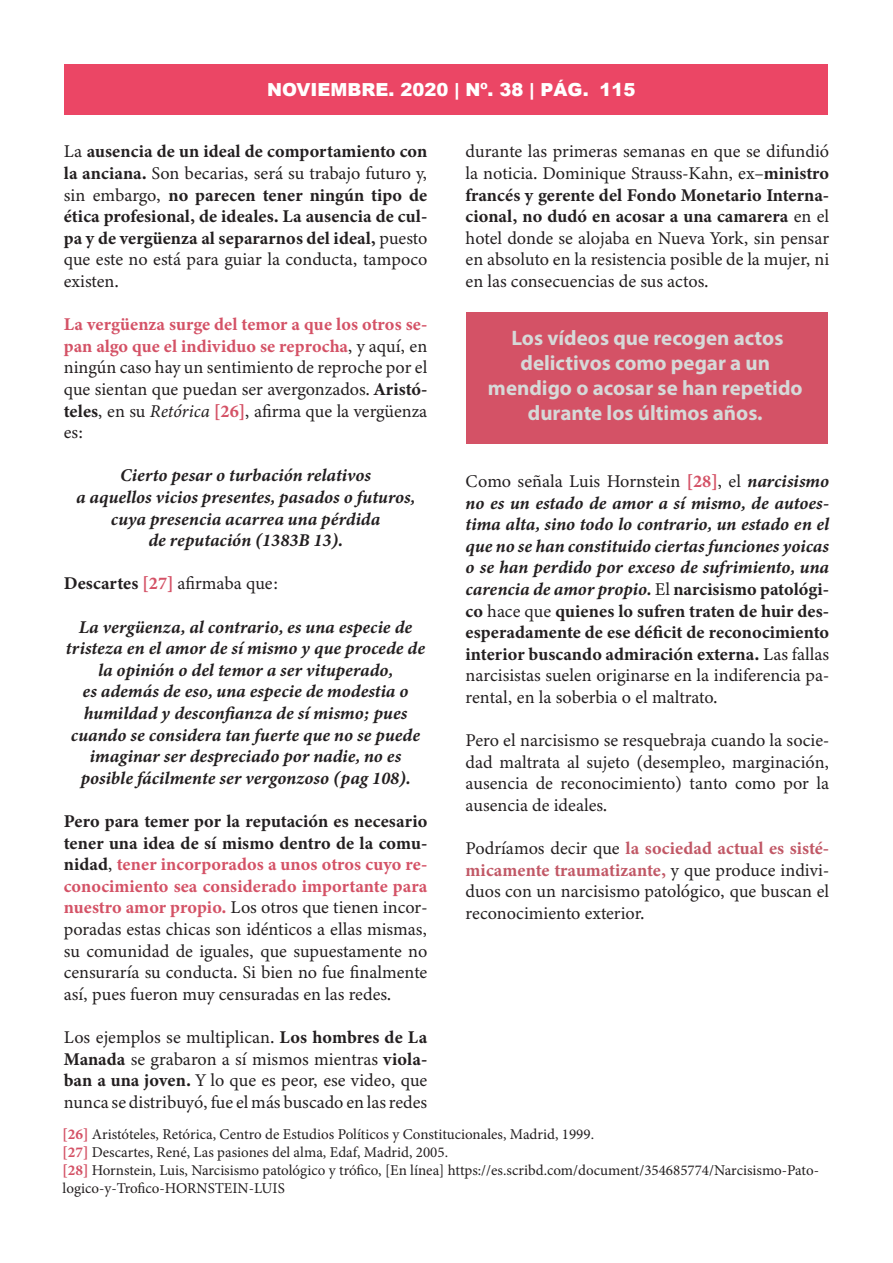
<style>
.page{position:relative;width:893px;height:1263px;background:#fff}
.page>*{position:absolute;margin:0;border:0;box-sizing:border-box;transform-origin:0 0}
.t1{font:700 21px/25.2px "Myriad Pro";color:#d6d9d8;text-align:center}
.t2{font:18px/21.6px "Minion Variable Concept";color:#231f20;text-align:justify}
.t3{font:italic 18px/21.6px "Minion Variable Concept";letter-spacing:.025em;color:#231f20;text-align:center}
.t4{font:900 18px "Arial";color:#fff}
.t5{font:15px/18px "Minion Pro";color:#231f20}
.s1{color:#d45266}
.s2{font-style:italic}
.s3{font-family:"Minion Variable Concept";color:#d45266}
.s4{color:#c15866}
</style>
<div class="page">
<div style="left:64px;top:65px;width:764px;height:50px;background:#eb4665"></div>
<div style="left:466px;top:312px;width:361px;height:132px;background:#d45266"></div>
<p class="t4" style="left:267px;top:77px;width:370px">NOVIEMBRE. 2020 | Nº. 38 | PÁG. 115</p>
<p class="t2" style="left:466px;top:141px;width:365px">durante las primeras semanas en que se difundió la noticia. Dominique Strauss-Kahn, ex–ministro francés y gerente del Fondo Monetario Interna&shy;cional, no dudó en acosar a una camarera en el hotel donde se alojaba en Nueva York, sin pensar en absoluto en la resistencia posible de la mujer, ni en las consecuencias de sus actos.</p>
<p class="t2" style="left:64px;top:141px;width:365px">La ausencia de un ideal de comportamiento con la anciana. Son becarias, será su trabajo futuro y, sin embargo, no parecen tener ningún tipo de ética profesional, de ideales. La ausencia de cul&shy;pa y de vergüenza al separarnos del ideal, puesto que este no está para guiar la conducta, tampoco existen.</p>
<p class="t2" style="left:64px;top:313px;width:365px"><span class="s1">La vergüenza surge del temor a que los otros se&shy;pan algo que el individuo se reprocha</span>, y aquí, en ningún caso hay un sentimiento de reproche por el que sientan que puedan ser avergonzados. Aristó&shy;teles, en su <span class="s2">Retórica</span> <span class="s1">[26]</span>, afirma que la vergüenza es:</p>
<p class="t3" style="left:120px;top:465px;width:252px">Cierto pesar o turbación relativos</p>
<p class="t3" style="left:76px;top:486px;width:339px">a aquellos vicios presentes, pasados o futuros,</p>
<p class="t3" style="left:111px;top:508px;width:270px">cuya presencia acarrea una pérdida</p>
<p class="t3" style="left:148px;top:529px;width:195px">de reputación (1383B 13).</p>
<p class="t2" style="left:64px;top:573px;width:216px">Descartes <span class="s1">[27]</span> afirmaba que:</p>
<p class="t3" style="left:66px;top:616px;width:360px">La vergüenza, al contrario, es una especie de tristeza en el amor de sí mismo y que procede de la opinión o del temor a ser vituperado,</p>
<p class="t3" style="left:83px;top:681px;width:327px">es además de eso, una especie de modestia o</p>
<p class="t3" style="left:71px;top:702px;width:350px">humildad y desconfianza de sí mismo; pues cuando se considera tan fuerte que no se puede imaginar ser despreciado por nadie, no es</p>
<p class="t3" style="left:81px;top:767px;width:330px">posible fácilmente ser vergonzoso (pag 108).</p>
<p class="t2" style="left:64px;top:810px;width:365px">Pero para temer por la reputación es necesario tener una idea de sí mismo dentro de la comu&shy;nidad, <span class="s1">tener incorporados a unos otros cuyo re&shy;conocimiento sea considerado importante para nuestro amor propio.</span> Los otros que tienen incor&shy;poradas estas chicas son idénticos a ellas mismas, su comunidad de iguales, que supuestamente no censuraría su conducta. Si bien no fue finalmente así, pues fueron muy censuradas en las redes.</p>
<p class="t2" style="left:64px;top:1026px;width:365px">Los ejemplos se multiplican. Los hombres de La Manada se grabaron a sí mismos mientras viola&shy;ban a una joven. Y lo que es peor, ese video, que nunca se distribuyó, fue el más buscado en las redes</p>
<p class="t5" style="left:63px;top:1125px;width:533px"><span class="s3">[26]</span> Aristóteles, Retórica, Centro de Estudios Políticos y Constitucionales, Madrid, 1999.</p>
<p class="t5" style="left:63px;top:1143px;width:387px"><span class="s3">[27]</span> Descartes, René, Las pasiones del alma, Edaf, Madrid, 2005.</p>
<p class="t5" style="left:63px;top:1161px;width:758px"><span class="s3">[28]</span> Hornstein, Luis, Narcisismo patológico y trófico, [En línea] https://es.scribd.com/document/354685774/Narcisismo-Pato&shy;logico-y-Trofico-HORNSTEIN-LUIS</p>
<p class="t1" style="left:511px;top:324px;width:274px">Los vídeos que recogen actos</p>
<p class="t1" style="left:520px;top:349px;width:251px">delictivos como pegar a un</p>
<p class="t1" style="left:488px;top:375px;width:316px">mendigo o acosar se han repetido durante los últimos años.</p>
<p class="t2" style="left:466px;top:470px;width:365px">Como señala Luis Hornstein <span class="s1">[28]</span>, el <span class="s2">narcisismo no es un estado de amor a sí mismo, de autoes&shy;tima alta, sino todo lo contrario, un estado en el que no se han constituido ciertas funciones yoicas o se han perdido por exceso de sufrimiento, una carencia de amor propio.</span> El narcisismo patológi&shy;co hace que quienes lo sufren traten de huir des&shy;esperadamente de ese déficit de reconocimiento interior buscando admiración externa. Las fallas narcisistas suelen originarse en la indiferencia pa&shy;rental, en la soberbia o el maltrato.</p>
<p class="t2" style="left:466px;top:729px;width:365px">Pero el narcisismo se resquebraja cuando la socie&shy;dad maltrata al sujeto (desempleo, marginación, ausencia de reconocimiento) tanto como por la ausencia de ideales.</p>
<p class="t2" style="left:466px;top:837px;width:365px">Podríamos decir que <span class="s4">la sociedad actual es sisté&shy;micamente traumatizante,</span> y que produce indivi&shy;duos con un narcisismo patológico, que buscan el reconocimiento exterior.</p>
</div>
